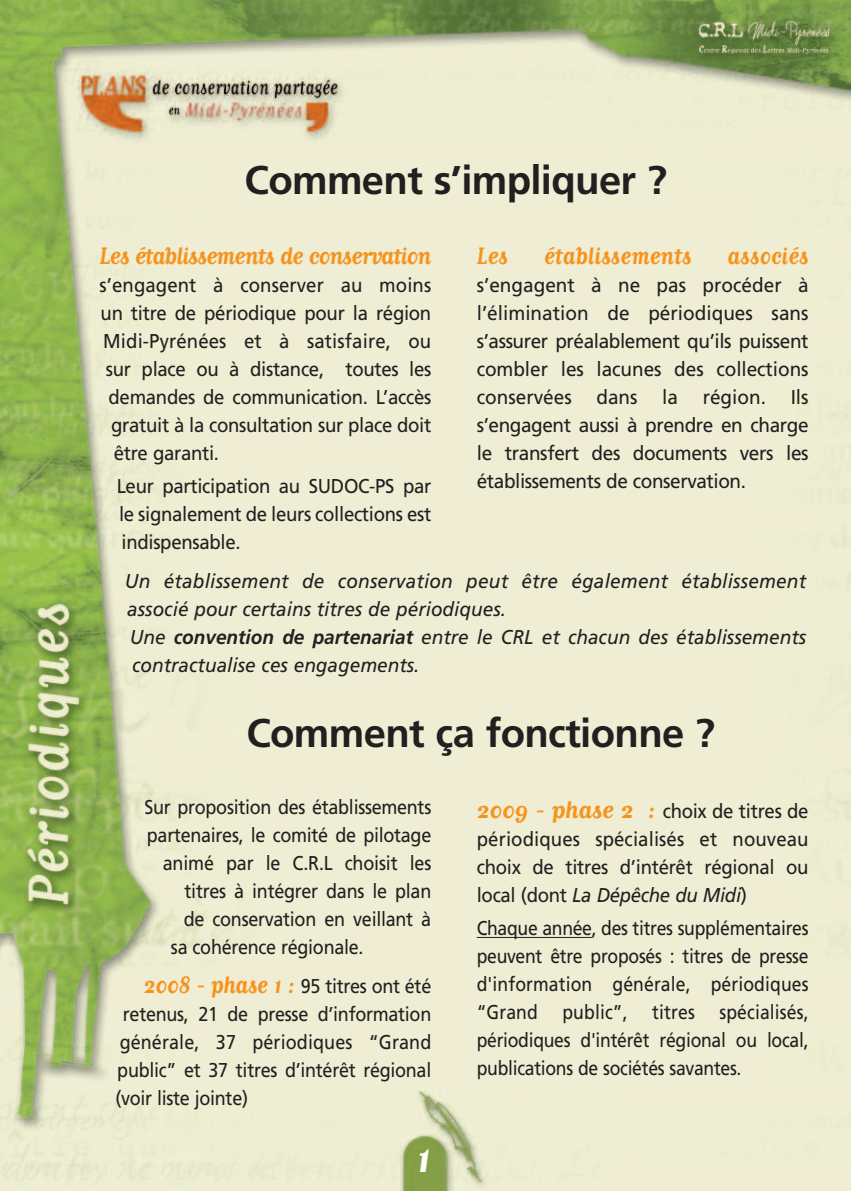
<style>
.page{position:relative;width:851px;height:1191px;background:#fff}
.page>*{position:absolute;margin:0;border:0;box-sizing:border-box;transform-origin:0 0}
.t1{font:700 48px "Matrix Script";color:#fff}
.t2{font:700 40px "Frutiger";letter-spacing:-.015em;color:#231f20}
.t3{font:700 28px "Matrix Script";letter-spacing:-.03em;color:#f7931d;scale:.92 1}
.t4{font:700 28px "Matrix Script";letter-spacing:.005em;color:#f7931d;scale:.9 1}
.t5{font:700 28px "Matrix Script";letter-spacing:-.03em;color:#f7931d;scale:.9 1}
.t6{font:20px/28px "Frutiger";letter-spacing:-.015em;color:#231f20;text-align:justify;scale:.93 1}
.t7{font:20px "Frutiger";letter-spacing:-.015em;color:#231f20;scale:.9 1}
.t8{font:20px/28px "Frutiger";letter-spacing:-.015em;color:#231f20;text-align:justify;scale:.95 1}
.t9{font:20px/28px "Frutiger";letter-spacing:-.015em;color:#231f20;text-align:justify;scale:.88 1}
.t10{font:italic 20px/28px "Frutiger";color:#231f20;scale:.95 1}
.t11{font:20px "Frutiger";letter-spacing:.005em;color:#231f20;scale:.93 1}
.t12{font:20px "Frutiger";letter-spacing:.005em;color:#231f20;scale:.9 1}
.s1{font-weight:700}
.s2{font-family:"Matrix Script";font-weight:700;font-size:28px;color:#f7931d}
.s3{font-style:italic}
</style>
<div class="page">
<img style="left:0;top:0;width:850px;height:1191px">
<hr style="left:476px;top:937px;width:115px;height:1px;background:#231f20">
<h2 class="t2" style="left:244px;top:164px;width:424px">Comment s’impliquer ?</h2>
<h3 class="t3" style="left:99px;top:237px;width:362px">Les établissements de conservation</h3>
<p class="t11" style="left:99px;top:277px;width:358px">s’engagent à conserver au moins</p>
<p class="t6" style="left:101px;top:300px;width:357px">un titre de périodique pour la région</p>
<p class="t11" style="left:103px;top:333px;width:354px">Midi-Pyrénées et à satisfaire, ou</p>
<p class="t6" style="left:106px;top:356px;width:351px">sur place ou à distance, toutes les</p>
<p class="t6" style="left:109px;top:384px;width:348px">demandes de communication. L’accès</p>
<p class="t6" style="left:111px;top:412px;width:345px">gratuit à la consultation sur place doit</p>
<p class="t6" style="left:114px;top:440px;width:115px">être garanti.</p>
<p class="t6" style="left:117px;top:474px;width:340px">Leur participation au SUDOC-PS par le signalement de leurs collections est indispensable.</p>
<h3 class="t5" style="left:476px;top:237px;width:36px">Les</h3>
<h3 class="t4" style="left:544px;top:237px;width:165px">établissements</h3>
<h3 class="t4" style="left:727px;top:237px;width:92px">associés</h3>
<p class="t8" style="left:476px;top:272px;width:351px">s’engagent à ne pas procéder à l’élimination de périodiques sans s’assurer préalablement qu’ils puissent combler les lacunes des collections conservées dans la région. Ils s’engagent aussi à prendre en charge le transfert des documents vers les établissements de conservation.</p>
<p class="t10" style="left:125px;top:569px;width:718px">Un établissement de conservation peut être également établissement associé pour certains titres de périodiques.<br>Une <span class="s1">convention de partenariat</span> entre le CRL et chacun des établissements contractualise ces engagements.</p>
<h2 class="t2" style="left:246px;top:717px;width:470px">Comment ça fonctionne ?</h2>
<p class="t7" style="left:144px;top:799px;width:320px">Sur proposition des établissements</p>
<p class="t7" style="left:147px;top:827px;width:317px">partenaires, le comité de pilotage</p>
<p class="t7" style="left:163px;top:855px;width:300px">animé par le C.R.L choisit les</p>
<p class="t7" style="left:184px;top:883px;width:275px">titres à intégrer dans le plan</p>
<p class="t7" style="left:184px;top:911px;width:276px">de conservation en veillant à</p>
<p class="t7" style="left:171px;top:939px;width:215px">sa cohérence régionale.</p>
<p class="t7" style="left:144px;top:978px;width:321px"><span class="s2">2008 - phase 1 :</span> 95 titres ont été</p>
<p class="t7" style="left:123px;top:1006px;width:344px">retenus, 21 de presse d’information</p>
<p class="t12" style="left:120px;top:1034px;width:348px">générale, 37 périodiques “Grand</p>
<p class="t7" style="left:117px;top:1062px;width:350px">public” et 37 titres d’intérêt régional</p>
<p class="t7" style="left:115px;top:1090px;width:149px">(voir liste jointe)</p>
<h1 class="t1" style="left:416px;top:1127px;width:17px">1</h1>
<p class="t6" style="left:476px;top:798px;width:358px"><span class="s2">2009 - phase 2 :</span> choix de titres de périodiques spécialisés et nouveau choix de titres d’intérêt régional ou local (dont <span class="s3">La Dépêche du Midi</span>)</p>
<p class="t9" style="left:476px;top:915px;width:378px">Chaque année, des titres supplémentaires peuvent être proposés : titres de presse d'information générale, périodiques “Grand public”, titres spécialisés, périodiques d'intérêt régional ou local, publications de sociétés savantes.</p>
</div>
